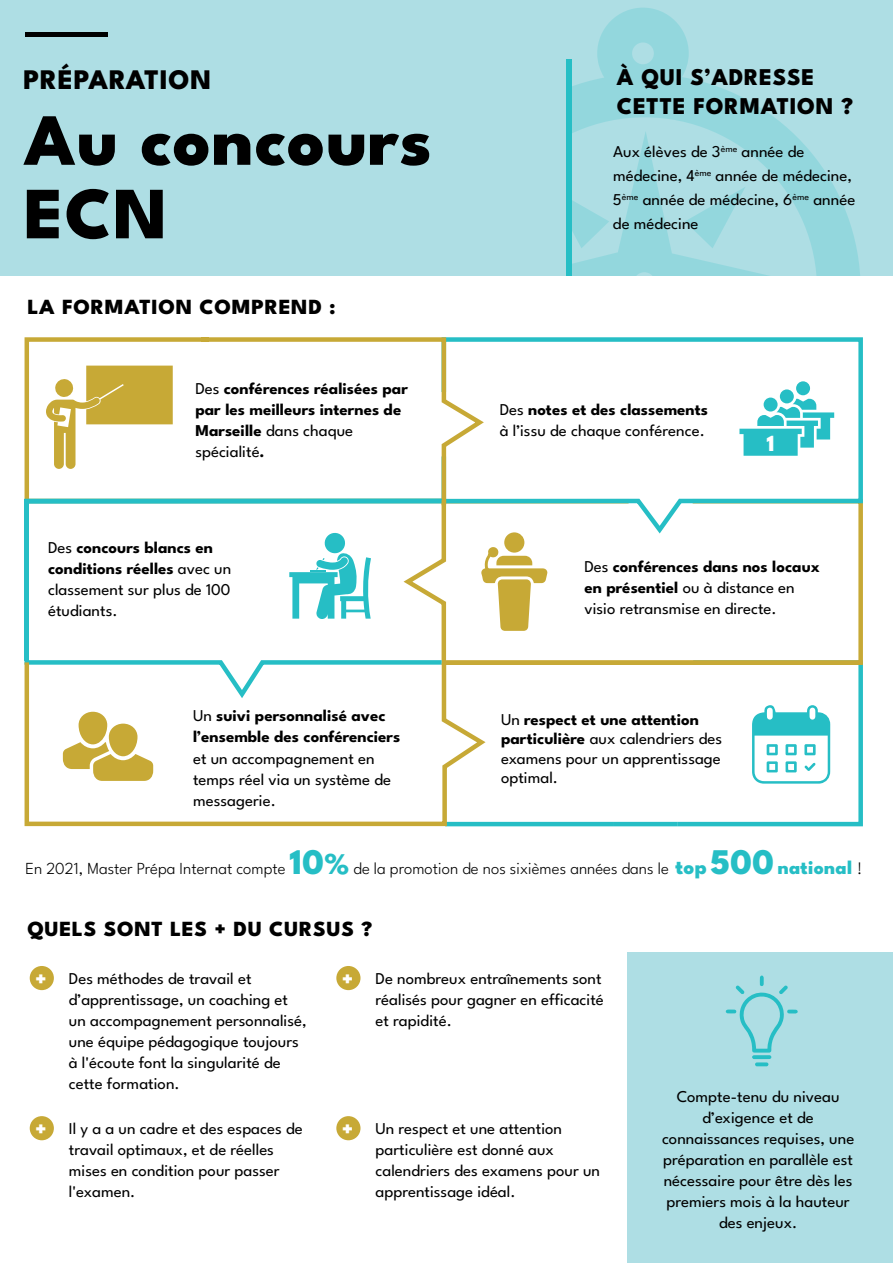
<style>
.page{position:relative;width:893px;height:1263px;background:#fff}
.page>*{position:absolute;margin:0;border:0;box-sizing:border-box;transform-origin:0 0}
.t1{font:800 73.5px/73.5px "League Spartan";letter-spacing:.015em;color:#000}
.t2{font:800 28.35px "League Spartan";letter-spacing:.025em;color:#000}
.t3{font:800 24px/29px "League Spartan";letter-spacing:.025em;color:#000}
.t4{font:800 23.1px "League Spartan";color:#fff}
.t5{font:800 21.6px "League Spartan";letter-spacing:.025em;color:#000}
.t6{font:800 21.6px "League Spartan";color:#fff}
.t7{font:300 16.8px "League Spartan";color:#000}
.t8{font:16.5px/21px "League Spartan";color:#000}
.t9{font:700 16.5px/21px "League Spartan";color:#000}
.s1{font-weight:400}
.s2{font-weight:700}
.s3{font-weight:800;font-size:36px;color:#26bec5}
.s4{font-weight:800;font-size:30px;color:#26bec5}
.s5{font-weight:800;font-size:21px;color:#26bec5}
.s6{font-weight:800;font-size:19.5px;color:#26bec5}
</style>
<div class="page">
<div style="left:0;top:0;width:893px;height:406px;background:#aedee4"></div>
<div style="left:627px;top:952px;width:266px;height:311px;background:#aedee4"></div>
<svg style="left:571px;top:8px;width:289px;height:268px"></svg>
<svg style="left:571px;top:131px;width:231px;height:145px"></svg>
<svg style="left:571px;top:187px;width:38px;height:61px"></svg>
<svg style="left:685px;top:187px;width:61px;height:61px"></svg>
<div style="left:566px;top:59px;width:5px;height:336px;background:#26bec5"></div>
<div style="left:26px;top:32px;width:82px;height:5px;background:#000"></div>
<div style="left:0;top:276px;width:893px;height:324px;background:#fff"></div>
<hr style="left:445px;top:822px;width:168px;height:4px;background:#26bec5">
<svg style="left:446px;top:537px;width:417px;height:121px"></svg>
<svg style="left:446px;top:337px;width:417px;height:200px"></svg>
<svg style="left:24px;top:337px;width:464px;height:168px"></svg>
<div style="left:446px;top:660px;width:416px;height:5px;background:#c7a936"></div>
<svg style="left:24px;top:496px;width:422px;height:162px"></svg>
<svg style="left:24px;top:658px;width:466px;height:169px"></svg>
<svg style="left:63px;top:712px;width:90px;height:69px"></svg>
<div style="left:109px;top:724px;width:28px;height:32px;background:#c7a936;border-radius:14px"></div>
<div style="left:796px;top:381px;width:14px;height:14px;background:#26bec5;border-radius:50%"></div>
<div style="left:780px;top:389px;width:14px;height:14px;background:#26bec5;border-radius:50%"></div>
<svg style="left:739px;top:399px;width:95px;height:57px"></svg>
<svg style="left:481px;top:547px;width:66px;height:84px"></svg>
<div style="left:504px;top:532px;width:20px;height:21px;background:#c7a936;border-radius:50%"></div>
<hr style="left:613px;top:822px;width:64px;height:4px;background:#26bec5">
<svg style="left:442px;top:500px;width:4px;height:5px"></svg>
<svg style="left:673px;top:658px;width:190px;height:169px"></svg>
<div style="left:30px;top:966px;width:24px;height:24px;background:#c7a936;border-radius:50%"></div>
<div style="left:336px;top:966px;width:24px;height:24px;background:#c7a936;border-radius:50%"></div>
<div style="left:30px;top:1116px;width:24px;height:24px;background:#c7a936;border-radius:50%"></div>
<div style="left:336px;top:1116px;width:24px;height:24px;background:#c7a936;border-radius:50%"></div>
<svg style="left:726px;top:975px;width:72px;height:91px"></svg>
<h2 class="t2" style="left:23px;top:64px;width:190px">PRÉPARATION</h2>
<h1 class="t1" style="left:24px;top:103px;width:409px">Au concours<br>ECN</h1>
<h3 class="t5" style="left:27px;top:294px;width:310px">LA FORMATION COMPREND :</h3>
<p class="t9" style="left:195px;top:378px;width:214px"><span class="s1">Des</span> conférences réalisées par par les meilleurs internes de<br>Marseille <span class="s1">dans chaque spécialité</span>.</p>
<p class="t8" style="left:48px;top:538px;width:185px">Des <span class="s2">concours blancs en conditions réelles</span> avec un classement sur plus de 100 étudiants.</p>
<p class="t9" style="left:193px;top:705px;width:209px"><span class="s1">Un</span> suivi personnalisé avec l’ensemble des conférenciers</p>
<p class="t8" style="left:193px;top:748px;width:200px">et un accompagnement en temps réel via un système de messagerie.</p>
<h3 class="t3" style="left:617px;top:62px;width:238px">À QUI S’ADRESSE<br>CETTE FORMATION ?</h3>
<p class="t8" style="left:613px;top:140px;width:244px;line-height:24px">Aux élèves de 3<sup>ème</sup> année de médecine, 4<sup>ème</sup> année de médecine,<br>5<sup>ème</sup> année de médecine, 6<sup>ème</sup> année de médecine</p>
<p class="t8" style="left:500px;top:399px;width:210px">Des <span class="s2">notes et des classements </span>à l’issu de chaque conférence.</p>
<h3 class="t4" style="left:767px;top:430px;width:9px">1</h3>
<p class="t8" style="left:584px;top:556px;width:237px">Des <span class="s2">conférences dans nos locaux en présentiel</span> ou à distance en visio retransmise en directe.</p>
<p class="t8" style="left:501px;top:710px;width:223px;line-height:19.5px">Un <span class="s2">respect et une attention particulière</span> aux calendriers des examens pour un apprentissage optimal.</p>
<p class="t7" style="left:25px;top:862px;width:838px">En 2021, Master Prépa Internat compte <span class="s3">10</span><span class="s4">%</span> de la promotion de nos sixièmes années dans le <span class="s5">top</span> <span class="s3">500</span> <span class="s6">national</span> !</p>
<h3 class="t5" style="left:27px;top:916px;width:346px">QUELS SONT LES + DU CURSUS ?</h3>
<h3 class="t6" style="left:35px;top:966px;width:13px">+</h3>
<p class="t8" style="left:375px;top:968px;width:230px">De nombreux entraînements sont réalisés pour gagner en efficacité et rapidité.</p>
<p class="t8" style="left:69px;top:968px;width:239px">Des méthodes de travail et d’apprentissage, un coaching et un accompagnement personnalisé, une équipe pédagogique toujours à l'écoute font la singularité de cette formation.</p>
<h3 class="t6" style="left:342px;top:966px;width:13px">+</h3>
<p class="t8" style="left:69px;top:1118px;width:235px">Il y a a un cadre et des espaces de travail optimaux, et de réelles mises en condition pour passer l'examen.</p>
<h3 class="t6" style="left:35px;top:1116px;width:13px">+</h3>
<p class="t8" style="left:375px;top:1118px;width:226px">Un respect et une attention particulière est donné aux calendriers des examens pour un apprentissage idéal.</p>
<h3 class="t6" style="left:342px;top:1116px;width:13px">+</h3>
<p class="t8" style="left:662px;top:1086px;width:194px;text-align:center">Compte-tenu du niveau d’exigence et de connaissances requises, une préparation en parallèle est nécessaire pour être dès les premiers mois à la hauteur des enjeux.</p>
</div>
